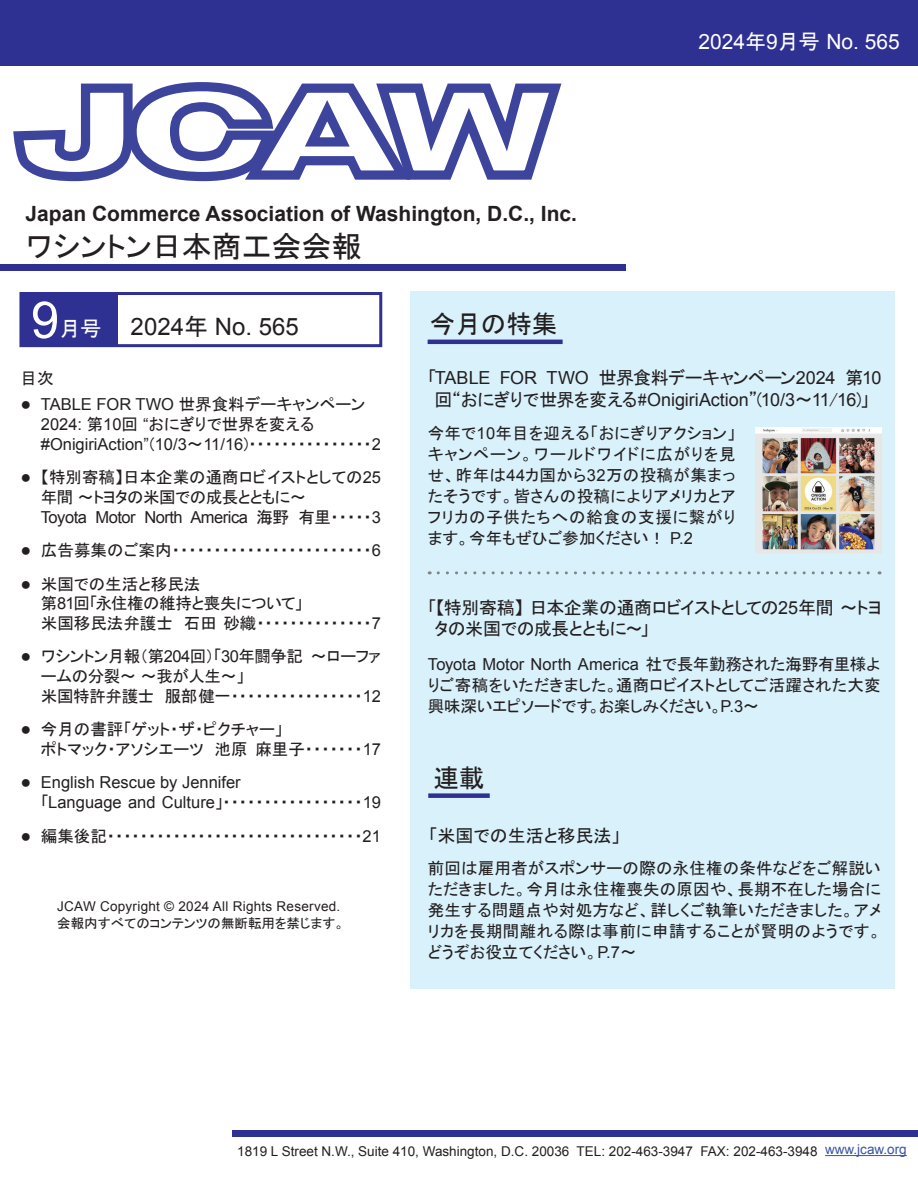
<style>
.page{position:relative;width:918px;height:1188px;background:#fff}
.page>*{position:absolute;margin:0;border:0;box-sizing:border-box;transform-origin:0 0}
.t1{font:51px "Arial";color:#fff}
.t2{font:30px "MS P Gothic";color:#231f20}
.t3{font:25.5px "MS P Gothic";color:#231f20}
.t4{font:24px "Arial";color:#231f20}
.t5{font:700 21px "Arial";color:#231f20}
.t6{font:21px "Arial";color:#fff}
.t7{font:21px "MS P Gothic";color:#fff}
.t8{font:18px/21.6px "Arial";letter-spacing:-.005em;color:#231f20;text-align:center}
.t9{font:18px/21.6px "MS P Gothic";letter-spacing:-.02em;color:#231f20}
.t10{font:18px "MS P Gothic";color:#231f20}
.t11{font:16.5px/21px "MS P Gothic";color:#231f20}
.t12{font:16.5px/19.8px "Arial";color:#231f20}
.t13{font:16.5px/19.8px "MS P Gothic";letter-spacing:-.03em;color:#231f20}
.t14{font:16.5px "Arial";letter-spacing:-.03em;color:#231f20}
.t15{font:13.5px "Arial";color:#231f20}
.t16{font:13.5px "Arial";letter-spacing:.02em;color:#231f20}
.t17{font:13.5px "MS P Gothic";color:#231f20}
.s1{font-family:"MS P Gothic"}
.s2{font-family:"Arial";font-size:18px}
.s3{font-family:"Arial"}
.s4{font-size:18px}
.s5{color:#3853a3}
</style>
<div class="page">
<div style="left:21px;top:292px;width:96px;height:54px;background:#2e3092"></div>
<div style="left:19px;top:292px;width:363px;height:55px;border:3px solid #2e3092"></div>
<div style="left:410px;top:292px;width:485px;height:697px;background:#d9f1fb"></div>
<div style="left:0;top:0;width:918px;height:66px;background:#2e3092"></div>
<div style="left:0;top:264px;width:626px;height:6px;background:#2e3092"></div>
<svg style="left:13px;top:82px;width:549px;height:100px"></svg>
<hr style="left:428px;top:340px;width:135px;height:4px;background:#2e3092">
<div style="left:428px;top:793px;width:62px;height:5px;background:#2e3092"></div>
<hr style="left:825px;top:1155px;width:82px;height:1px;background:#3853a3">
<div style="left:232px;top:1130px;width:686px;height:7px;background:#2e3092"></div>
<svg style="left:438px;top:571px;width:442px;height:3px"></svg>
<img style="left:756px;top:428px;width:126px;height:126px">
<p class="t5" style="left:26px;top:200px;width:553px">Japan Commerce Association of Washington, D.C., Inc.</p>
<h2 class="t2" style="left:26px;top:232px;width:338px">ワシントン日本商工会会報</h2>
<h1 class="t1" style="left:31px;top:287px;width:30px">9</h1>
<p class="t7" style="left:60px;top:318px;width:44px">月号</p>
<h3 class="t4" style="left:131px;top:311px;width:170px">2024<span class="s1">年</span> No. 565</h3>
<h3 class="t3" style="left:430px;top:311px;width:129px">今月の特集</h3>
<p class="t6" style="left:699px;top:28px;width:203px">2024<span class="s1">年</span>9<span class="s1">月号</span> No. 565</p>
<p class="t11" style="left:21px;top:367px;width:34px">目次</p>
<p class="t11" style="left:41px;top:395px;width:326px;line-height:19.8px;text-indent:-20px"><span class="s2">●</span> <span class="s3">TABLE FOR TWO</span> 世界食料デーキャンペーン<br><span class="s3">2024:</span> 第<span class="s3">10</span>回 <span class="s3">“</span>おにぎりで世界を変える</p>
<p class="t12" style="left:41px;top:435px;width:342px">#OnigiriAction” <span class="s1">(</span>10/3<span class="s1">〜</span>11/16<span class="s1">)・・・・・・・・・・・・・・・</span>2</p>
<p class="t11" style="left:41px;top:467px;width:342px;line-height:19.8px;text-indent:-20px"><span class="s2">●</span> 【特別寄稿】日本企業の通商ロビイストとしての<span class="s3">25</span>年間 ～トヨタの米国での成長とともに～　</p>
<p class="t14" style="left:41px;top:506px;width:342px">Toyota Motor North America <span class="s1">海野 有里・・・・・</span>3</p>
<p class="t11" style="left:21px;top:540px;width:362px"><span class="s2">●</span> 広告募集のご案内・・・・・・・・・・・・・・・・・・・・・・・・<span class="s3">6</span></p>
<p class="t11" style="left:41px;top:574px;width:342px;line-height:19.8px;text-indent:-20px"><span class="s2">●</span> 米国での生活と移民法<br>第<span class="s3">81</span>回「永住権の維持と喪失について」<br>米国移民法弁護士　石田 砂織・・・・・・・・・・・・・・<span class="s3">7</span></p>
<p class="t13" style="left:41px;top:647px;width:342px;text-indent:-20px"><span class="s2">●</span> ワシントン月報（第<span class="s3">204</span>回）「<span class="s3">30</span>年闘争記 〜ローファームの分裂〜 〜我が人生〜」<br>米国特許弁護士　服部 健一・・・・・・・・・・・・・・・・<span class="s3">12</span></p>
<p class="t11" style="left:41px;top:719px;width:342px;line-height:19.8px;text-indent:-20px"><span class="s2">●</span> 今月の書評「ゲット・ザ・ピクチャー」<br>ポトマック・アソシエーツ　池原 麻里子・・・・・・・<span class="s3">17</span></p>
<p class="t12" style="left:41px;top:773px;width:342px;text-indent:-20px"><span class="s4">●</span> English Rescue by Jennifer<br><span class="s1">「</span>Language and Culture<span class="s1">」・・・・・・・・・・・・・・・・・</span>19</p>
<p class="t11" style="left:21px;top:825px;width:362px"><span class="s2">●</span> 編集後記・・・・・・・・・・・・・・・・・・・・・・・・・・・・・・・<span class="s3">21</span></p>
<p class="t16" style="left:57px;top:898px;width:285px">JCAW Copyright © 2024 All Rights Reserved.</p>
<p class="t17" style="left:57px;top:916px;width:289px">会報内すべてのコンテンツの無断転用を禁じます。</p>
<p class="t8" style="left:428px;top:367px;width:455px"><span class="s1">「</span>TABLE FOR TWO <span class="s1">世界食料デーキャンペーン</span>2024 <span class="s1">第</span>10<span class="s1">回“おにぎりで世界を変える#</span>OnigiriAction<span class="s1">”(</span>10/3<span class="s1">〜</span>11<span class="s1">/</span>16<span class="s1">)」</span></p>
<p class="t11" style="left:428px;top:423px;width:310px;text-align:justify">今年で<span class="s3">10</span>年目を迎える「おにぎりアクション」キャンペーン。ワールドワイドに広がりを見せ、昨年は<span class="s3">44</span>カ国から<span class="s3">32</span>万の投稿が集まったそうです。皆さんの投稿によりアメリカとアフリカの子供たちへの給食の支援に繋がります。今年もぜひご参加ください！ <span class="s3">P.2</span></p>
<p class="t9" style="left:434px;top:596px;width:449px;text-indent:-7px">「【特別寄稿】 日本企業の通商ロビイストとしての<span class="s3">25</span>年間 ～トヨタの米国での成長とともに～」</p>
<p class="t12" style="left:428px;top:654px;width:454px">Toyota Motor North America <span class="s1">社で長年勤務された海野有里様よ</span></p>
<p class="t11" style="left:428px;top:674px;width:454px">りご寄稿をいただきました。通商ロビイストとしてご活躍された大変興味深いエピソードです。お楽しみください。<span class="s3">P.3</span>〜</p>
<h3 class="t3" style="left:434px;top:765px;width:52px">連載</h3>
<p class="t10" style="left:429px;top:826px;width:193px">「米国での生活と移民法」</p>
<p class="t11" style="left:428px;top:858px;width:455px;text-align:justify">前回は雇用者がスポンサーの際の永住権の条件などをご解説いただきました。今月は永住権喪失の原因や、長期不在した場合に発生する問題点や対処方など、詳しくご執筆いただきました。アメリカを長期間離れる際は事前に申請することが賢明のようです。どうぞお役立てください。<span class="s3">P.7</span>〜</p>
<p class="t15" style="left:237px;top:1142px;width:671px">1819 L Street N.W., Suite 410, Washington, D.C. 20036 TEL: 202-463-3947 FAX: 202-463-3948 <span class="s5">www.jcaw.org</span></p>
</div>
